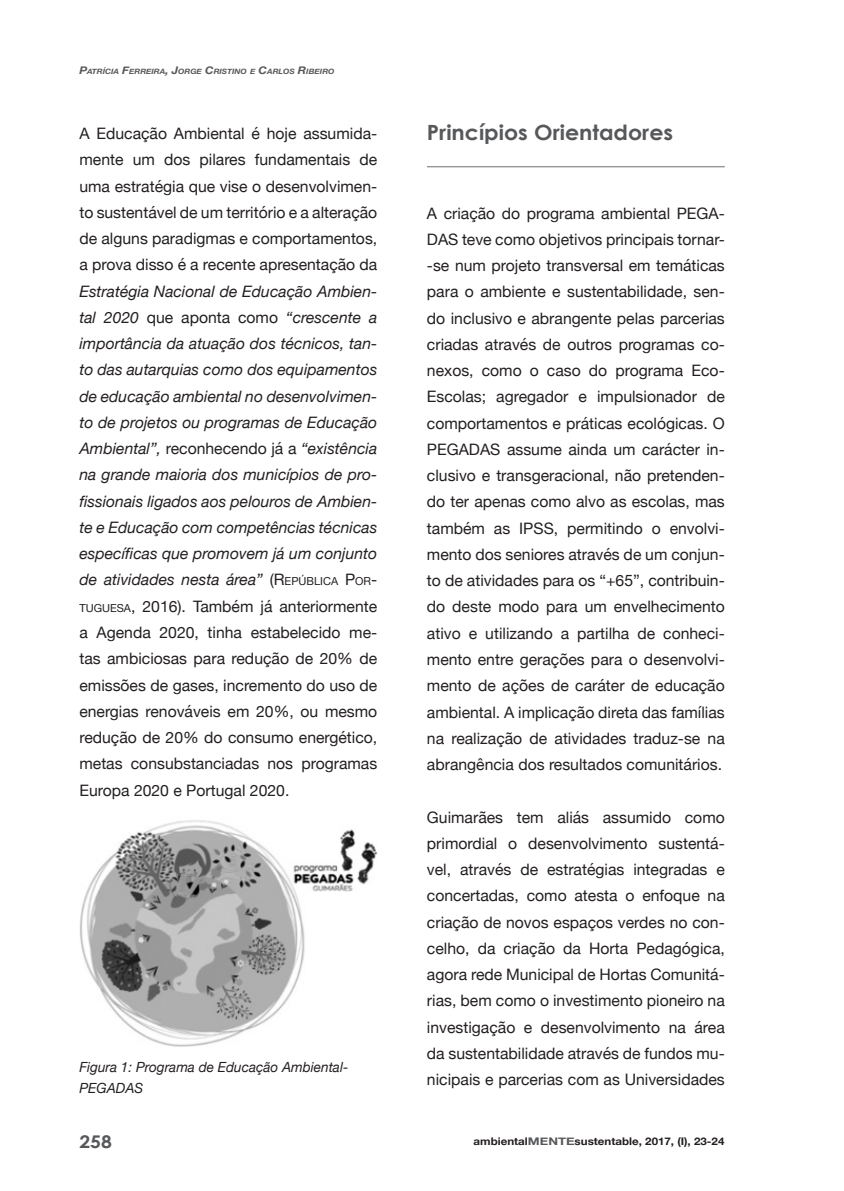
<style>
.page{position:relative;width:844px;height:1191px;background:#fff}
.page>*{position:absolute;margin:0;border:0;box-sizing:border-box;transform-origin:0 0}
.t1{font:700 21px "Century Gothic";color:#57585a;scale:1.05 1}
.t2{font:700 17.5px "Century Gothic";color:#57585a;scale:1.1 1}
.t3{font:15.75px/26.2px "Helvetica Neue";color:#231f20;text-align:justify}
.t4{font:italic 15.75px/26.2px "Helvetica Neue";color:#231f20;text-align:justify}
.t5{font:italic 14px/21px "Helvetica Neue";color:#231f20}
.t6{font:700 10.5px "Helvetica Neue";color:#231f20;scale:1.1 1}
.t7{font:italic 700 7.35px "Helvetica Neue";color:#57585a;scale:1.1 1}
.s1{font-size:10.5px}
.s2{font-style:normal}
.s3{font-style:normal;font-size:11.03px}
.s4{color:#57585a}
</style>
<div class="page">
<hr style="left:427px;top:166px;width:297px;height:1px;background:#6c6d70">
<img style="left:79px;top:820px;width:298px;height:227px">
<p class="t7" style="left:79px;top:67px;width:233px"><span class="s1">P</span>ATRÍCIA <span class="s1">F</span>ERREIRA<span class="s1">, J</span>ORGE <span class="s1">C</span>RISTINO E <span class="s1">C</span>ARLOS <span class="s1">R</span>IBEIRO</p>
<p class="t3" style="left:79px;top:120px;width:299px">A Educação Ambiental é hoje assumida&shy;mente um dos pilares fundamentais de uma estratégia que vise o desenvolvimen&shy;to sustentável de um território e a alteração de alguns paradigmas e comportamentos, a prova disso é a recente apresentação da</p>
<p class="t4" style="left:79px;top:278px;width:299px">Estratégia Nacional de Educação Ambien&shy;tal 2020 <span class="s2">que aponta como</span> “crescente a importância da atuação dos técnicos, tan&shy;to das autarquias como dos equipamentos de educação ambiental no desenvolvimen&shy;to de projetos ou programas de Educação Ambiental”, <span class="s2">reconhecendo já a</span> “existência na grande maioria dos municípios de pro&shy;fissionais ligados aos pelouros de Ambien&shy;te e Educação com competências técnicas específicas que promovem já um conjunto de atividades nesta área” <span class="s2">(R</span><span class="s3">EPÚBLICA</span> <span class="s2">P</span><span class="s3">OR</span><span class="s2">-</span><span class="s3">TUGUESA</span><span class="s2">, 2016). Também já anteriormente a Agenda 2020, tinha estabelecido me&shy;tas ambiciosas para redução de 20% de emissões de gases, incremento do uso de energias renováveis em 20%, ou mesmo redução de 20% do consumo energético, metas consubstanciadas nos programas Europa 2020 e Portugal 2020.</span></p>
<p class="t5" style="left:79px;top:1056px;width:270px">Figura 1: Programa de Educação Ambiental-<br>PEGADAS</p>
<h1 class="t1" style="left:427px;top:119px;width:236px">Princípios Orientadores</h1>
<p class="t3" style="left:427px;top:200px;width:299px">A criação do programa ambiental PEGA-DAS teve como objetivos principais tornar--se num projeto transversal em temáticas para o ambiente e sustentabilidade, sen&shy;do inclusivo e abrangente pelas parcerias criadas através de outros programas co&shy;nexos, como o caso do programa Eco-Escolas; agregador e impulsionador de comportamentos e práticas ecológicas. O PEGADAS assume ainda um carácter in&shy;clusivo e transgeracional, não pretenden&shy;do ter apenas como alvo as escolas, mas também as IPSS, permitindo o envolvi&shy;mento dos seniores através de um conjun&shy;to de atividades para os “+65”, contribuin&shy;do deste modo para um envelhecimento ativo e utilizando a partilha de conheci&shy;mento entre gerações para o desenvolvi&shy;mento de ações de caráter de educação ambiental. A implicação direta das famílias na realização de atividades traduz-se na abrangência dos resultados comunitários.</p>
<p class="t3" style="left:427px;top:803px;width:299px">Guimarães tem aliás assumido como primordial o desenvolvimento sustentá&shy;vel, através de estratégias integradas e concertadas, como atesta o enfoque na criação de novos espaços verdes no con&shy;celho, da criação da Horta Pedagógica, agora rede Municipal de Hortas Comunitá&shy;rias, bem como o investimento pioneiro na investigação e desenvolvimento na área da sustentabilidade através de fundos mu&shy;nicipais e parcerias com as Universidades</p>
<p class="t2" style="left:79px;top:1130px;width:31px">258</p>
<p class="t6" style="left:473px;top:1134px;width:229px">ambiental<span class="s4">MENTE</span>sustentable, 2017, (I), 23-24</p>
</div>
